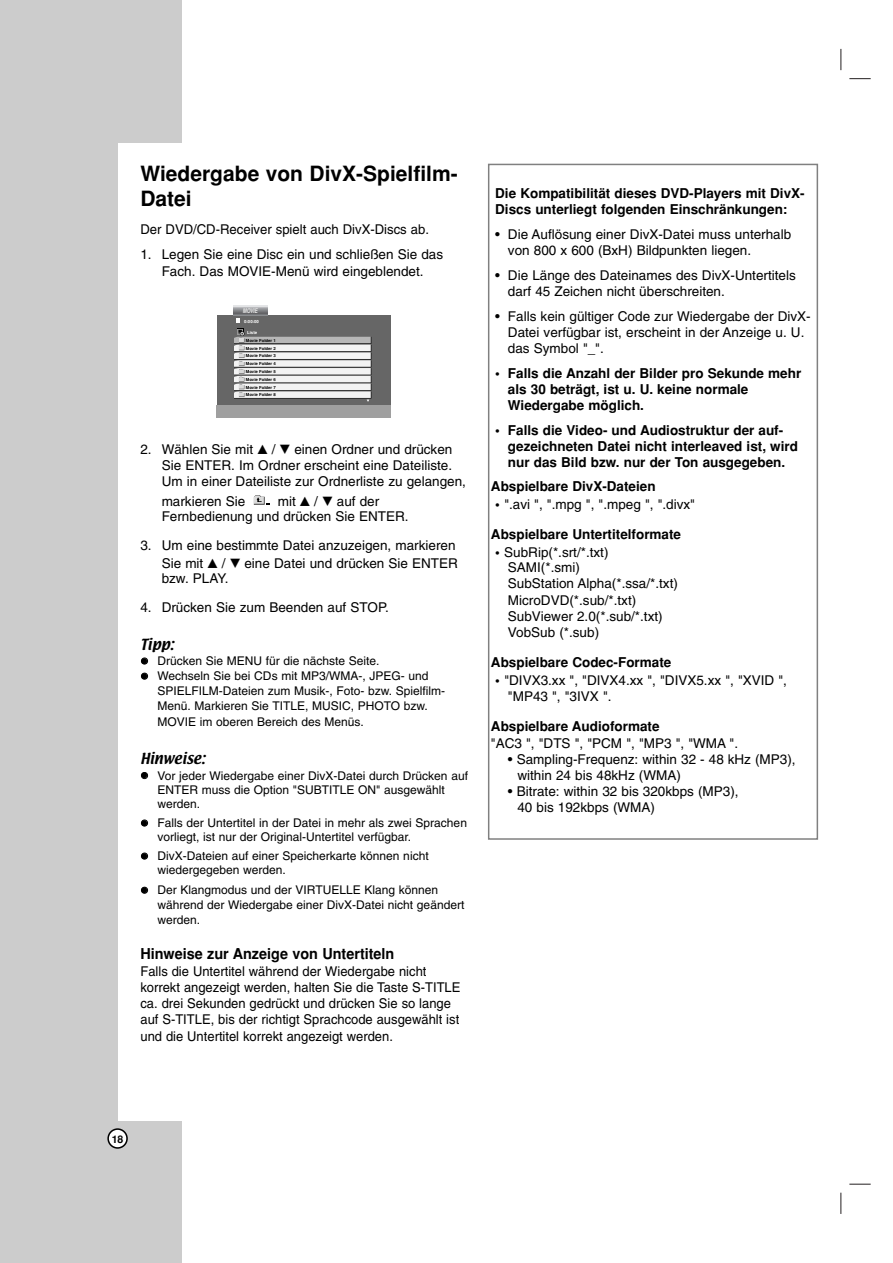
<style>
.page{position:relative;width:893px;height:1263px;background:#fff}
.page>*{position:absolute;margin:0;border:0;box-sizing:border-box;transform-origin:0 0}
.t1{font:700 21px/25.2px "Helvetica";color:#000}
.t2{font:700 15px "Helvetica";color:#000;scale:.96 1}
.t3{font:13.5px/16.2px "Helvetica";color:#000}
.t4{font:700 13.5px/16.2px "Helvetica";color:#000}
.t5{font:13.5px/16.2px "Helvetica";color:#000;scale:.96 1}
.t6{font:13.5px "Textile";color:#000}
.t7{font:12px/15.1px "Helvetica";color:#000}
.t8{font:700 10.5px "Helvetica";color:#000}
.t9{font:700 6.45px "Helvetica";color:#e6e6e6;scale:.73 1}
.t10{font:700 4.2px/7.8px "Helvetica";color:#000;text-align:justify;scale:1.04 1}
.t11{font:700 4.2px "Helvetica";color:#fff}
.t12{font:700 4.2px "Helvetica";color:#fff;scale:1.04 1}
.s1{font-family:"Sony PS Common"}
.s2{font-weight:700}
</style>
<div class="page">
<svg style="left:840px;top:49px;width:1px;height:21px"></svg>
<svg style="left:840px;top:1193px;width:1px;height:21px"></svg>
<svg style="left:849px;top:78px;width:21px;height:1px"></svg>
<svg style="left:849px;top:1184px;width:21px;height:1px"></svg>
<div style="left:0;top:0;width:182px;height:1263px;background:#ccc"></div>
<div style="left:118px;top:143px;width:138px;height:978px;background:#fff"></div>
<svg style="left:107px;top:1128px;width:21px;height:21px"></svg>
<svg style="left:254px;top:495px;width:15px;height:10px"></svg>
<div style="left:216px;top:316px;width:174px;height:89px;background:#666"></div>
<div style="left:216px;top:405px;width:174px;height:13px;background:#9f9f9f"></div>
<svg style="left:234px;top:329px;width:137px;height:73px"></svg>
<svg style="left:234px;top:306px;width:33px;height:10px"></svg>
<svg style="left:236px;top:318px;width:4px;height:4px"></svg>
<div style="left:488px;top:164px;width:330px;height:676px;border:2px solid #808080"></div>
<h1 class="t1" style="left:140px;top:163px;width:319px">Wiedergabe von DivX-Spielfilm-<br>Datei</h1>
<p class="t3" style="left:140px;top:222px;width:290px">Der DVD/CD-Receiver spielt auch DivX-Discs ab.</p>
<p class="t3" style="left:140px;top:247px;width:304px;line-height:17.2px;text-align:center">1. Legen Sie eine Disc ein und schließen Sie das<br>Fach. Das MOVIE-Menü wird eingeblendet.</p>
<p class="t9" style="left:243px;top:309px;width:23px">MOVIE</p>
<p class="t11" style="left:244px;top:320px;width:16px">0:00:00</p>
<p class="t12" style="left:247px;top:331px;width:11px">Liste</p>
<p class="t10" style="left:246px;top:337px;width:30px">Movie Folder 1<br>Movie Folder 2<br>Movie Folder 3<br>Movie Folder 4<br>Movie Folder 5<br>Movie Folder 6<br>Movie Folder 7<br>Movie Folder 8</p>
<p class="t3" style="left:162px;top:443px;width:306px;text-indent:-21px">2. Wählen Sie mit <span class="s1">V</span> / <span class="s1">V</span> einen Ordner und drücken<br>Sie ENTER. Im Ordner erscheint eine Dateiliste.<br>Um in einer Dateiliste zur Ordnerliste zu gelangen,</p>
<p class="t3" style="left:162px;top:494px;width:85px">markieren Sie</p>
<p class="t3" style="left:162px;top:495px;width:248px;line-height:15.5px;text-indent:116px">mit <span class="s1">V</span> / <span class="s1">V</span> auf der<br>Fernbedienung und drücken Sie ENTER.</p>
<p class="t3" style="left:140px;top:538px;width:319px;line-height:17.1px;text-align:right">3. Um eine bestimmte Datei anzuzeigen, markieren<br>Sie mit <span class="s1">V</span> / <span class="s1">V</span> eine Datei und drücken Sie ENTER</p>
<p class="t3" style="left:162px;top:571px;width:68px">bzw. PLAY.</p>
<p class="t3" style="left:140px;top:600px;width:250px">4. Drücken Sie zum Beenden auf STOP.</p>
<p class="t6" style="left:140px;top:638px;width:35px">Tipp:</p>
<p class="t7" style="left:157px;top:654px;width:289px">Drücken Sie MENU für die nächste Seite.<br>Wechseln Sie bei CDs mit MP3/WMA-, JPEG- und SPIELFILM-Dateien zum Musik-, Foto- bzw. Spielfilm-Menü. Markieren Sie TITLE, MUSIC, PHOTO bzw.<br>MOVIE im oberen Bereich des Menüs.</p>
<p class="t6" style="left:140px;top:753px;width:66px">Hinweise:</p>
<p class="t7" style="left:157px;top:769px;width:312px;line-height:14.4px">Vor jeder Wiedergabe einer DivX-Datei durch Drücken auf<br>ENTER muss die Option "SUBTITLE ON" ausgewählt werden.</p>
<p class="t7" style="left:157px;top:817px;width:311px;line-height:14.4px">Falls der Untertitel in der Datei in mehr als zwei Sprachen vorliegt, ist nur der Original-Untertitel verfügbar.</p>
<p class="t7" style="left:157px;top:850px;width:273px;line-height:14.4px">DivX-Dateien auf einer Speicherkarte können nicht wiedergegeben werden.</p>
<p class="t7" style="left:157px;top:884px;width:308px;line-height:14.7px">Der Klangmodus und der VIRTUELLE Klang können während der Wiedergabe einer DivX-Datei nicht geändert werden.</p>
<p class="t2" style="left:140px;top:948px;width:266px">Hinweise zur Anzeige von Untertiteln</p>
<p class="t5" style="left:140px;top:964px;width:335px">Falls die Untertitel während der Wiedergabe nicht korrekt angezeigt werden, halten Sie die Taste S-TITLE ca. drei Sekunden gedrückt und drücken Sie so lange auf S-TITLE, bis der richtigt Sprachcode ausgewählt ist und die Untertitel korrekt angezeigt werden.</p>
<p class="t4" style="left:495px;top:186px;width:311px">Die Kompatibilität dieses DVD-Players mit DivX-<br>Discs unterliegt folgenden Einschränkungen:</p>
<p class="t3" style="left:508px;top:227px;width:285px;text-indent:-13px">• Die Auflösung einer DivX-Datei muss unterhalb von 800 x 600 (BxH) Bildpunkten liegen.</p>
<p class="t3" style="left:508px;top:268px;width:289px;text-indent:-13px">• Die Länge des Dateinames des DivX-Untertitels darf 45 Zeichen nicht überschreiten.</p>
<p class="t3" style="left:508px;top:309px;width:304px;text-indent:-13px">• Falls kein gültiger Code zur Wiedergabe der DivX-<br>Datei verfügbar ist, erscheint in der Anzeige u. U. das Symbol "_".</p>
<p class="t4" style="left:508px;top:366px;width:295px;text-indent:-13px">• Falls die Anzahl der Bilder pro Sekunde mehr als 30 beträgt, ist u. U. keine normale<br>Wiedergabe möglich.</p>
<p class="t4" style="left:508px;top:423px;width:291px;text-indent:-13px">• Falls die Video- und Audiostruktur der auf&shy;gezeichneten Datei nicht interleaved ist, wird nur das Bild bzw. nur der Ton ausgegeben.</p>
<p class="t4" style="left:491px;top:479px;width:166px">Abspielbare DivX-Dateien</p>
<p class="t3" style="left:495px;top:497px;width:201px"><span class="s2">•</span> ".avi ", ".mpg ", ".mpeg ", ".divx"</p>
<p class="t4" style="left:491px;top:527px;width:192px">Abspielbare Untertitelformate</p>
<p class="t3" style="left:508px;top:545px;width:171px;text-indent:-13px"><span class="s2">•</span> SubRip(*.srt/*.txt)<br>SAMI(*.smi)<br>SubStation Alpha(*.ssa/*.txt)<br>MicroDVD(*.sub/*.txt)<br>SubViewer 2.0(*.sub/*.txt)<br>VobSub (*.sub)</p>
<p class="t4" style="left:491px;top:656px;width:182px">Abspielbare Codec-Formate</p>
<p class="t3" style="left:508px;top:674px;width:280px;line-height:15.5px;text-indent:-13px"><span class="s2">•</span> "DIVX3.xx ", "DIVX4.xx ", "DIVX5.xx ", "XVID ", "MP43 ", "3IVX ".</p>
<p class="t4" style="left:491px;top:719px;width:170px">Abspielbare Audioformate</p>
<p class="t3" style="left:491px;top:736px;width:249px">"AC3 ", "DTS ", "PCM ", "MP3 ", "WMA ".</p>
<p class="t3" style="left:517px;top:752px;width:280px;text-indent:-9px">• Sampling-Frequenz: within 32 - 48 kHz (MP3), within 24 bis 48kHz (WMA)</p>
<p class="t3" style="left:517px;top:785px;width:223px;text-indent:-9px">• Bitrate: within 32 bis 320kbps (MP3),<br>40 bis 192kbps (WMA)</p>
<p class="t8" style="left:112px;top:1135px;width:13px">18</p>
</div>
